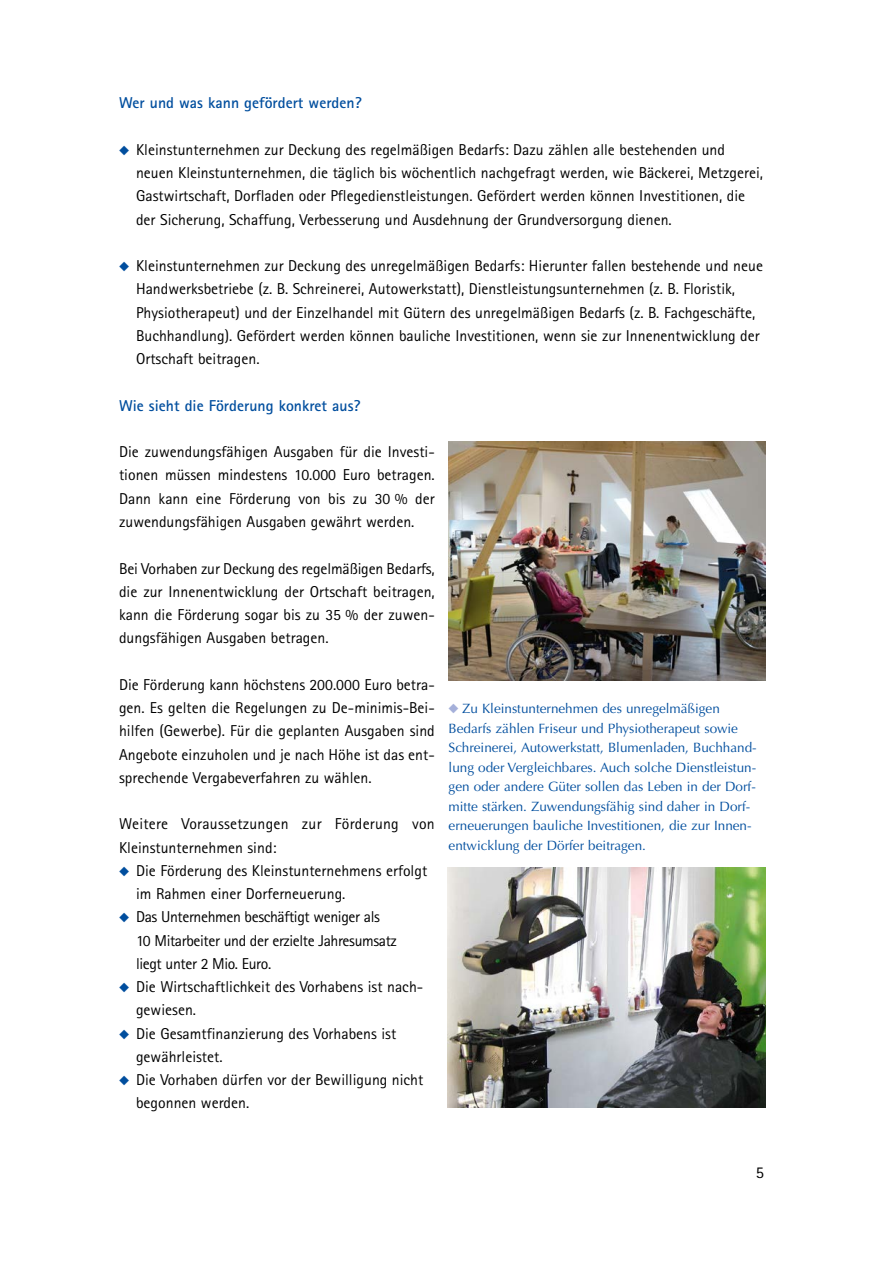
<style>
.page{position:relative;width:893px;height:1263px;background:#fff}
.page>*{position:absolute;margin:0;border:0;box-sizing:border-box;transform-origin:0 0}
.t1{font:16.5px "Rotis Sans Serif Pro";color:#000}
.Copy{font:15.75px/23.2px "Rotis Sans Serif Pro";color:#000}
.Copy-2{font:15.75px/23.2px "Rotis Sans Serif Pro";letter-spacing:-.025em;color:#000}
.Head{font:700 15.75px "Rotis Sans Serif Pro";color:#004e9e}
.BU{font:13.5px/19.5px "Optima LT Std";color:#004e9e}
</style>
<div class="page">
<img style="left:448px;top:868px;width:317px;height:239px">
<img style="left:449px;top:441px;width:316px;height:239px">
<h2 class="Head" style="left:119px;top:93px;width:244px">Wer und was kann gefördert werden?</h2>
<p class="Copy" style="left:136px;top:138px;width:628px">Kleinstunternehmen zur Deckung des regelmäßigen Bedarfs: Dazu zählen alle bestehenden und neuen Kleinstunternehmen, die täglich bis wöchentlich nachgefragt werden, wie Bäckerei, Metzgerei, Gastwirtschaft, Dorfladen oder Pflegedienstleistungen. Gefördert werden können Investitionen, die der Sicherung, Schaffung, Verbesserung und Ausdehnung der Grundversorgung dienen.</p>
<p class="Copy" style="left:136px;top:254px;width:628px">Kleinstunternehmen zur Deckung des unregelmäßigen Bedarfs: Hierunter fallen bestehende und neue Handwerksbetriebe (z. B. Schreinerei, Autowerkstatt), Dienstleistungsunternehmen (z. B. Floristik, Physiotherapeut) und der Einzelhandel mit Gütern des unregelmäßigen Bedarfs (z. B. Fachgeschäfte, Buchhandlung). Gefördert werden können bauliche Investitionen, wenn sie zur Innenentwicklung der Ortschaft beitragen.</p>
<h2 class="Head" style="left:119px;top:395px;width:243px">Wie sieht die Förderung konkret aus?</h2>
<p class="Copy" style="left:119px;top:440px;width:317px;text-align:justify">Die zuwendungsfähigen Ausgaben für die Investi&shy;tionen müssen mindestens 10.000 Euro betragen.<br>Dann kann eine Förderung von bis zu 30 % der zuwendungsfähigen Ausgaben gewährt werden.</p>
<p class="Copy" style="left:119px;top:557px;width:317px;text-align:justify">Bei Vorhaben zur Deckung des regelmäßigen Bedarfs, die zur Innenentwicklung der Ortschaft beitragen, kann die Förderung sogar bis zu 35 % der zuwen&shy;dungsfähigen Ausgaben betragen.</p>
<p class="Copy" style="left:119px;top:673px;width:317px;text-align:justify">Die Förderung kann höchstens 200.000 Euro betra&shy;gen. Es gelten die Regelungen zu De-minimis-Bei&shy;hilfen (Gewerbe). Für die geplanten Ausgaben sind Angebote einzuholen und je nach Höhe ist das ent&shy;sprechende Vergabeverfahren zu wählen.</p>
<p class="Copy" style="left:119px;top:812px;width:317px">Weitere Voraussetzungen zur Förderung von<br>Kleinstunternehmen sind:</p>
<p class="Copy" style="left:136px;top:859px;width:293px">Die Förderung des Kleinstunternehmens erfolgt im Rahmen einer Dorferneuerung.</p>
<p class="Copy-2" style="left:136px;top:905px;width:262px">Das Unternehmen beschäftigt weniger als<br>10 Mitarbeiter und der erzielte Jahresumsatz liegt unter 2 Mio. Euro.</p>
<p class="Copy" style="left:136px;top:975px;width:289px">Die Wirtschaftlichkeit des Vorhabens ist nach&shy;gewiesen.</p>
<p class="Copy" style="left:136px;top:1022px;width:262px">Die Gesamtfinanzierung des Vorhabens ist gewährleistet.</p>
<p class="Copy" style="left:136px;top:1068px;width:289px">Die Vorhaben dürfen vor der Bewilligung nicht begonnen werden.</p>
<p class="BU" style="left:449px;top:699px;width:310px;text-indent:14px">Zu Kleinstunternehmen des unregelmäßigen Bedarfs zählen Friseur und Physiotherapeut sowie Schreinerei, Autowerkstatt, Blumenladen, Buchhand&shy;lung oder Vergleichbares. Auch solche Dienstleistun&shy;gen oder andere Güter sollen das Leben in der Dorf&shy;mitte stärken. Zuwendungsfähig sind daher in Dorf&shy;erneuerungen bauliche Investitionen, die zur Innen&shy;entwicklung der Dörfer beitragen.</p>
<p class="t1" style="left:756px;top:1163px;width:10px">5</p>
</div>
